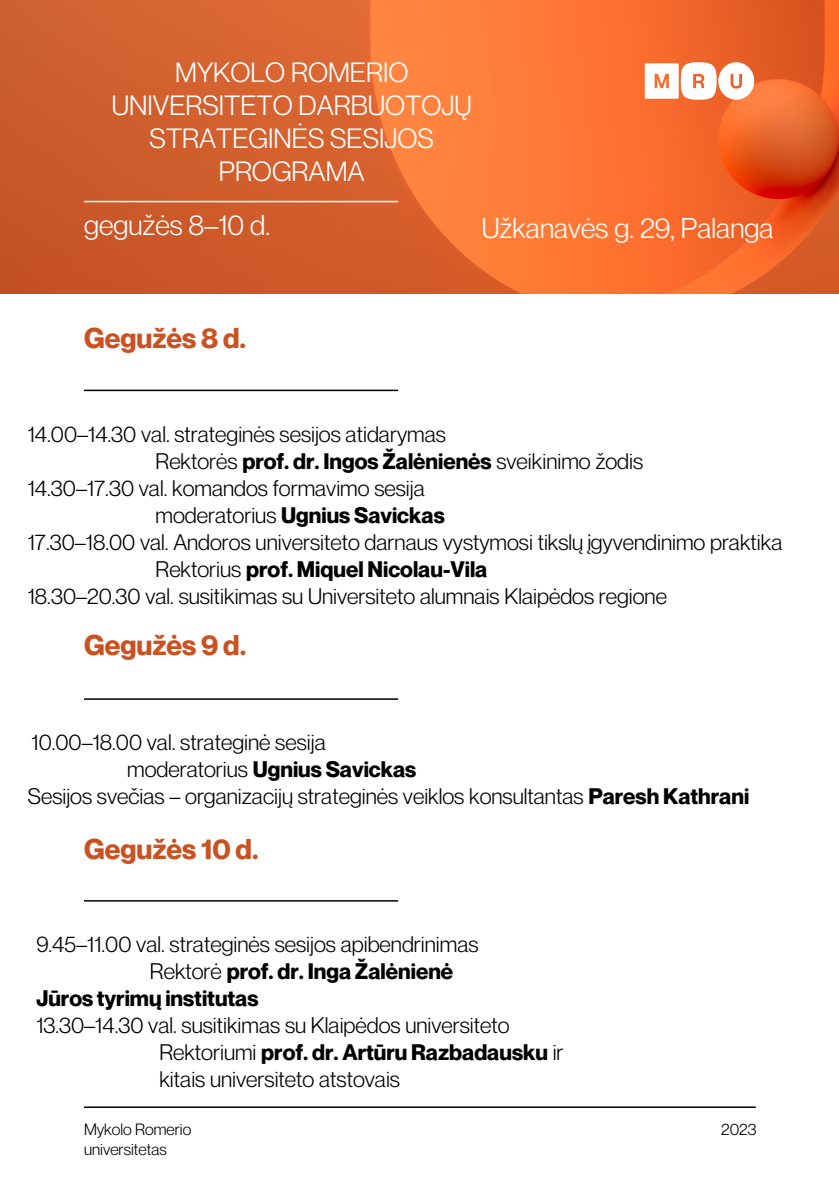
<style>
.page{position:relative;width:839px;height:1191px;background:#fff}
.page>*{position:absolute;margin:0;border:0;box-sizing:border-box;transform-origin:0 0}
.t1{font:28px "Neue Montreal";color:#fff}
.t2{font:700 28px "Neue Montreal";color:#cb5121}
.t3{font:27.2px/33px "Neue Montreal";color:#fff;text-align:center}
.t4{font:22px "Neue Montreal";color:#000}
.t5{font:700 22px "Neue Montreal";color:#000}
.t6{font:16px "Neue Montreal";color:#000}
.s1{font-weight:700}
.s2{font-weight:400}
</style>
<div class="page">
<img style="left:0;top:0;width:838px;height:293px">
<hr style="left:84px;top:1106px;width:671px;height:2px;background:#000">
<hr style="left:84px;top:390px;width:314px;height:1px;background:#000">
<hr style="left:84px;top:201px;width:314px;height:1px;background:#fff">
<img style="left:642px;top:60px;width:114px;height:41px">
<hr style="left:84px;top:698px;width:314px;height:2px;background:#000">
<hr style="left:84px;top:900px;width:314px;height:2px;background:#000">
<p class="t3" style="left:112px;top:56px;width:361px">MYKOLO ROMERIO<br>UNIVERSITETO DARBUOTOJŲ</p>
<p class="t3" style="left:150px;top:122px;width:286px">STRATEGINĖS SESIJOS<br>PROGRAMA</p>
<p class="t1" style="left:84px;top:207px;width:187px">gegužės 8–10 d.</p>
<p class="t1" style="left:481px;top:211px;width:293px">Užkanavės g. 29, Palanga</p>
<p class="t2" style="left:84px;top:321px;width:163px">Gegužės 8 d.</p>
<p class="t4" style="left:28px;top:420px;width:419px">14.00–14.30 val. strateginės sesijos atidarymas</p>
<p class="t4" style="left:156px;top:447px;width:489px">Rektorės <span class="s1">prof. dr. Ingos Žalėnienės</span> sveikinimo žodis</p>
<p class="t4" style="left:28px;top:474px;width:398px">14.30–17.30 val. komandos formavimo sesija</p>
<p class="t5" style="left:156px;top:501px;width:291px"><span class="s2">moderatorius</span> Ugnius Savickas</p>
<p class="t4" style="left:28px;top:528px;width:756px">17.30–18.00 val. Andoros universiteto darnaus vystymosi tikslų įgyvendinimo praktika</p>
<p class="t5" style="left:156px;top:555px;width:333px"><span class="s2">Rektorius</span> prof. Miquel Nicolau-Vila</p>
<p class="t4" style="left:28px;top:582px;width:640px">18.30–20.30 val. susitikimas su Universiteto alumnais Klaipėdos regione</p>
<p class="t2" style="left:84px;top:628px;width:164px">Gegužės 9 d.</p>
<p class="t4" style="left:32px;top:729px;width:296px">10.00–18.00 val. strateginė sesija</p>
<p class="t5" style="left:127px;top:756px;width:291px"><span class="s2">moderatorius</span> Ugnius Savickas</p>
<p class="t4" style="left:28px;top:783px;width:723px">Sesijos svečias – organizacijų strateginės veiklos konsultantas <span class="s1">Paresh Kathrani</span></p>
<p class="t2" style="left:84px;top:832px;width:176px">Gegužės 10 d.</p>
<p class="t4" style="left:36px;top:931px;width:444px">9.45–11.00 val. strateginės sesijos apibendrinimas</p>
<p class="t5" style="left:150px;top:958px;width:305px"><span class="s2">Rektorė</span> prof. dr. Inga Žalėnienė</p>
<p class="t5" style="left:36px;top:985px;width:224px">Jūros tyrimų institutas</p>
<p class="t4" style="left:36px;top:1012px;width:475px">13.30–14.30 val. susitikimas su Klaipėdos universiteto</p>
<p class="t5" style="left:159px;top:1039px;width:405px"><span class="s2">Rektoriumi</span> prof. dr. Artūru Razbadausku <span class="s2">ir</span></p>
<p class="t4" style="left:159px;top:1066px;width:242px">kitais universiteto atstovais</p>
<p class="t6" style="left:84px;top:1119px;width:109px">Mykolo Romerio</p>
<p class="t6" style="left:84px;top:1139px;width:84px">universitetas</p>
<p class="t6" style="left:721px;top:1119px;width:37px">2023</p>
</div>
